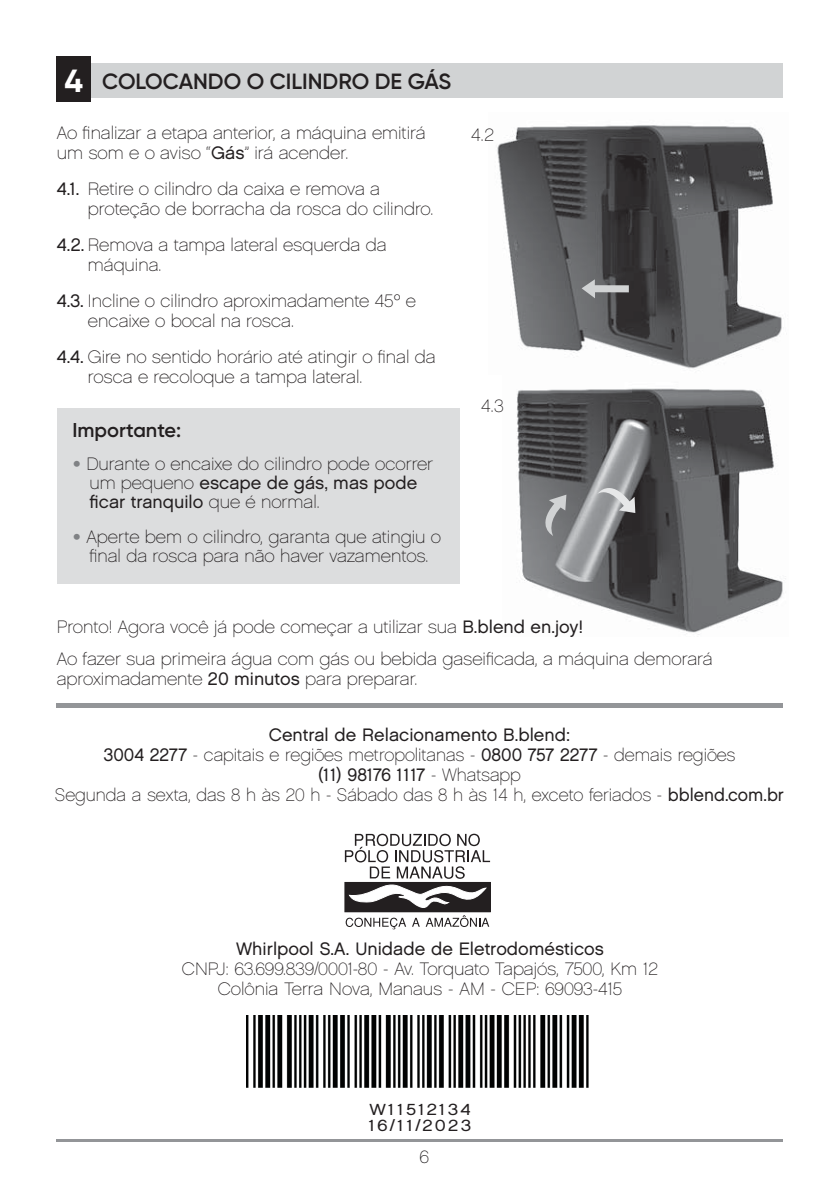
<style>
.page{position:relative;width:840px;height:1191px;background:#fff}
.page>*{position:absolute;margin:0;border:0;box-sizing:border-box;transform-origin:0 0}
.t1{font:700 32px "Gilroy";color:#fff}
.t2{font:600 22px "Gilroy";color:#231f20}
.t3{font:600 20px "Gilroy";color:#231f20}
.t4{font:18px/20px "Chalet Paris Nineteen Sixty";color:#231f20}
.t5{font:18px/19px "Chalet London Nineteen Sixty";color:#231f20}
.t6{font:16px/16px "Chalet London Nineteen Sixty";letter-spacing:.12em;color:#231f20;scale:1.15 1}
.s1{font-family:"Chalet London Nineteen Sixty"}
.s2{font-family:"Chalet New York Nineteen Sixty";font-size:28px;color:#808285}
.s3{font-family:"Chalet Paris Nineteen Sixty"}
</style>
<div class="page">
<hr style="left:57px;top:1140px;width:725px;height:2px;background:#939598">
<div style="left:88px;top:64px;width:694px;height:34px;background:#d1d3d4"></div>
<div style="left:57px;top:57px;width:34px;height:45px;background:#231f20"></div>
<div style="left:57px;top:408px;width:402px;height:176px;background:#dcddde"></div>
<img style="left:497px;top:125px;width:285px;height:244px">
<img style="left:517px;top:388px;width:269px;height:247px">
<svg style="left:344px;top:833px;width:146px;height:96px"></svg>
<hr style="left:57px;top:703px;width:725px;height:4px;background:#939598">
<img style="left:247px;top:1015px;width:342px;height:73px">
<svg style="left:534px;top:494px;width:32px;height:42px"></svg>
<svg style="left:581px;top:279px;width:47px;height:19px"></svg>
<svg style="left:597px;top:476px;width:38px;height:37px"></svg>
<h1 class="t1" style="left:64px;top:67px;width:20px">4</h1>
<p class="t2" style="left:102px;top:72px;width:350px">COLOCANDO O CILINDRO DE GÁS</p>
<p class="t4" style="left:57px;top:124px;width:370px">Ao finalizar a etapa anterior, a máquina emitirá um som e o aviso “<span class="s1">Gás</span>” irá acender.</p>
<p class="t4" style="left:88px;top:180px;width:346px;text-indent:-31px"><span class="s1">4.1.</span> Retire o cilindro da caixa e remova a proteção de borracha da rosca do cilindro.</p>
<p class="t4" style="left:88px;top:236px;width:300px;text-indent:-31px"><span class="s1">4.2.</span> Remova a tampa lateral esquerda da máquina.</p>
<p class="t4" style="left:88px;top:292px;width:329px;text-indent:-31px"><span class="s1">4.3.</span> Incline o cilindro aproximadamente 45º e encaixe o bocal na rosca.</p>
<p class="t4" style="left:88px;top:348px;width:349px;text-indent:-31px"><span class="s1">4.4.</span> Gire no sentido horário até atingir o final da rosca e recoloque a tampa lateral.</p>
<p class="t3" style="left:72px;top:422px;width:110px">Importante:</p>
<p class="t4" style="left:72px;top:456px;width:362px"><span class="s2">•</span> Durante o encaixe do cilindro pode ocorrer</p>
<p class="t5" style="left:89px;top:475px;width:329px"><span class="s3">um pequeno</span> escape de gás, mas pode ficar tranquilo <span class="s3">que é normal.</span></p>
<p class="t4" style="left:72px;top:529px;width:370px;line-height:19px;text-align:center"><span class="s2">•</span> Aperte bem o cilindro, garanta que atingiu o final da rosca para não haver vazamentos.</p>
<p class="t4" style="left:471px;top:127px;width:24px">4.2</p>
<p class="t4" style="left:480px;top:397px;width:24px">4.3</p>
<p class="t4" style="left:57px;top:612px;width:657px;line-height:32px">Pronto! Agora você já pode começar a utilizar sua <span class="s1">B.blend en.joy!<br></span>Ao fazer sua primeira água com gás ou bebida gaseificada, a máquina demorará</p>
<p class="t4" style="left:57px;top:670px;width:362px">aproximadamente <span class="s1">20 minutos</span> para preparar.</p>
<p class="t5" style="left:268px;top:727px;width:303px">Central de Relacionamento B.blend:</p>
<p class="t4" style="left:103px;top:747px;width:633px"><span class="s1">3004 2277</span> - capitais e regiões metropolitanas - <span class="s1">0800 757 2277</span> - demais regiões</p>
<p class="t5" style="left:318px;top:767px;width:204px">(11) 98176 1117 <span class="s3">- Whatsapp</span></p>
<p class="t4" style="left:55px;top:787px;width:730px">Segunda a sexta, das 8 h às 20 h - Sábado das 8 h às 14 h, exceto feriados - <span class="s1">bblend.com.br</span></p>
<p class="t5" style="left:236px;top:940px;width:369px">Whirlpool S.A. Unidade de Eletrodomésticos</p>
<p class="t4" style="left:182px;top:960px;width:477px;text-align:center">CNPJ: 63.699.839/0001-80 - Av. Torquato Tapajós, 7500, Km 12<br>Colônia Terra Nova, Manaus - AM - CEP: 69093-415</p>
<p class="t6" style="left:368px;top:1103px;width:90px">W11512134<br>16/11/2023</p>
<p class="t4" style="left:419px;top:1148px;width:11px">6</p>
</div>
